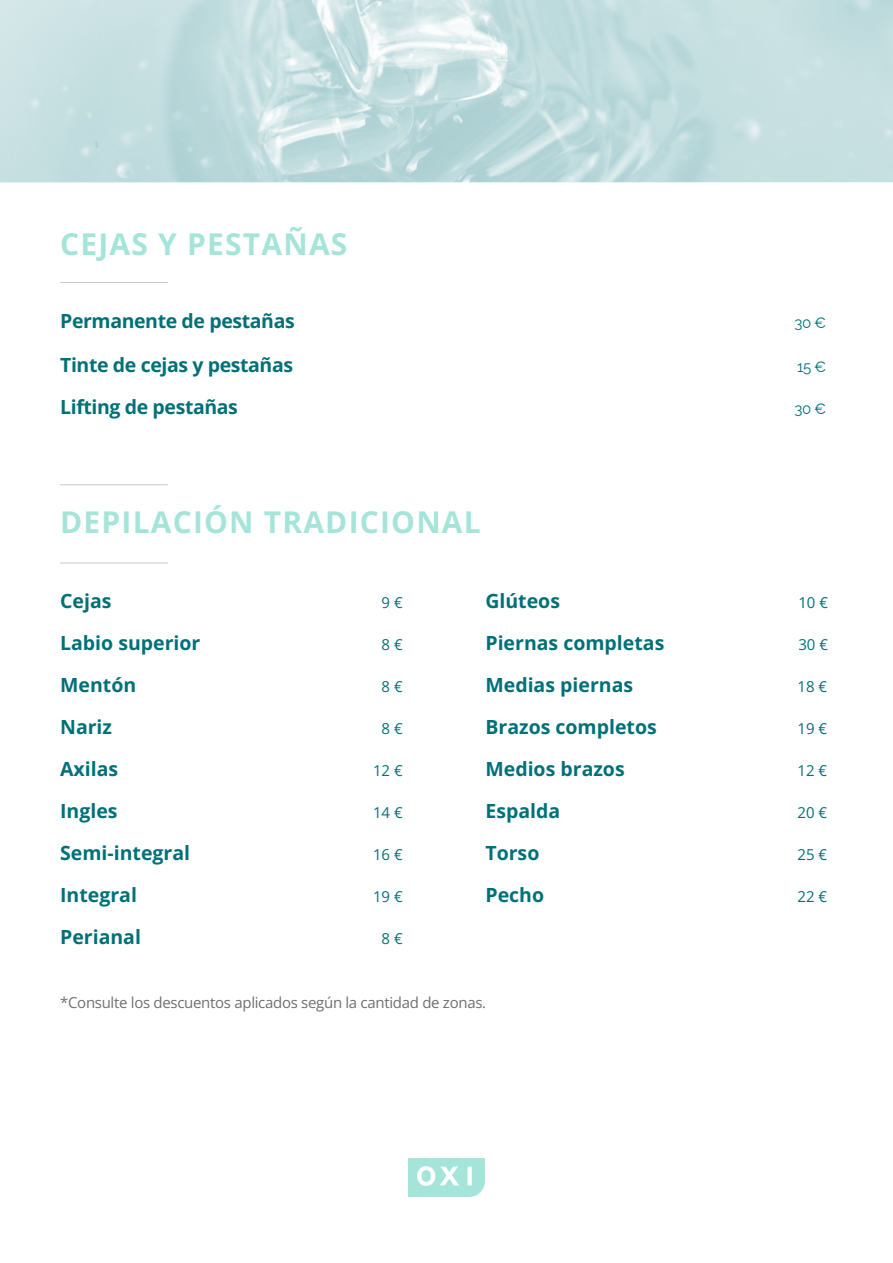
<style>
.page{position:relative;width:893px;height:1263px;background:#fff}
.page>*{position:absolute;margin:0;border:0;box-sizing:border-box;transform-origin:0 0}
.t1{font:700 30px "Open Sans";letter-spacing:.04em;color:#a5e5d9}
.t2{font:700 19.5px "Open Sans";color:#007078}
.t3{font:700 19.5px "Open Sans";letter-spacing:-.02em;color:#007078}
.t4{font:15px "Open Sans";letter-spacing:-.02em;color:#706f6f}
.t5{font:15px "Open Sans";color:#007078}
.t6{font:15px "Raleway";color:#007078}
</style>
<div class="page">
<svg style="left:408px;top:1158px;width:77px;height:39px"></svg>
<img style="left:0;top:0;width:893px;height:182px">
<hr style="left:60px;top:282px;width:108px;height:1px;background:#c8c7c7">
<hr style="left:60px;top:563px;width:108px;height:1px;background:#c8c7c7">
<hr style="left:60px;top:484px;width:108px;height:1px;background:#c8c7c7">
<h1 class="t1" style="left:60px;top:223px;width:289px">CEJAS Y PESTAÑAS</h1>
<p class="t3" style="left:60px;top:307px;width:236px">Permanente de pestañas</p>
<p class="t6" style="left:794px;top:310px;width:33px">30 €</p>
<p class="t3" style="left:60px;top:351px;width:234px">Tinte de cejas y pestañas</p>
<p class="t6" style="left:797px;top:354px;width:31px">15 €</p>
<p class="t3" style="left:60px;top:393px;width:179px">Lifting de pestañas</p>
<p class="t6" style="left:794px;top:397px;width:33px">30 €</p>
<h1 class="t1" style="left:60px;top:501px;width:422px">DEPILACIÓN TRADICIONAL</h1>
<p class="t2" style="left:60px;top:587px;width:53px">Cejas</p>
<p class="t5" style="left:382px;top:592px;width:23px">9 €</p>
<p class="t2" style="left:60px;top:629px;width:142px">Labio superior</p>
<p class="t5" style="left:382px;top:634px;width:23px">8 €</p>
<p class="t2" style="left:60px;top:671px;width:78px">Mentón</p>
<p class="t5" style="left:382px;top:676px;width:23px">8 €</p>
<p class="t2" style="left:60px;top:713px;width:53px">Nariz</p>
<p class="t5" style="left:382px;top:718px;width:23px">8 €</p>
<p class="t2" style="left:60px;top:755px;width:60px">Axilas</p>
<p class="t5" style="left:373px;top:760px;width:31px">12 €</p>
<p class="t2" style="left:60px;top:797px;width:59px">Ingles</p>
<p class="t5" style="left:373px;top:802px;width:31px">14 €</p>
<p class="t2" style="left:60px;top:839px;width:131px">Semi-integral</p>
<p class="t5" style="left:373px;top:844px;width:31px">16 €</p>
<p class="t2" style="left:60px;top:881px;width:78px">Integral</p>
<p class="t5" style="left:373px;top:886px;width:31px">19 €</p>
<p class="t2" style="left:60px;top:923px;width:82px">Perianal</p>
<p class="t5" style="left:382px;top:928px;width:23px">8 €</p>
<p class="t2" style="left:485px;top:587px;width:76px">Glúteos</p>
<p class="t5" style="left:798px;top:592px;width:31px">10 €</p>
<p class="t2" style="left:485px;top:629px;width:180px">Piernas completas</p>
<p class="t5" style="left:798px;top:634px;width:31px">30 €</p>
<p class="t2" style="left:485px;top:671px;width:149px">Medias piernas</p>
<p class="t5" style="left:797px;top:676px;width:31px">18 €</p>
<p class="t2" style="left:485px;top:713px;width:173px">Brazos completos</p>
<p class="t5" style="left:797px;top:718px;width:31px">19 €</p>
<p class="t2" style="left:485px;top:755px;width:141px">Medios brazos</p>
<p class="t5" style="left:797px;top:760px;width:31px">12 €</p>
<p class="t2" style="left:485px;top:797px;width:76px">Espalda</p>
<p class="t5" style="left:797px;top:802px;width:31px">20 €</p>
<p class="t2" style="left:485px;top:839px;width:55px">Torso</p>
<p class="t5" style="left:797px;top:844px;width:31px">25 €</p>
<p class="t2" style="left:485px;top:881px;width:60px">Pecho</p>
<p class="t5" style="left:797px;top:886px;width:31px">22 €</p>
<p class="t4" style="left:60px;top:992px;width:427px">*Consulte los descuentos aplicados según la cantidad de zonas.</p>
</div>
